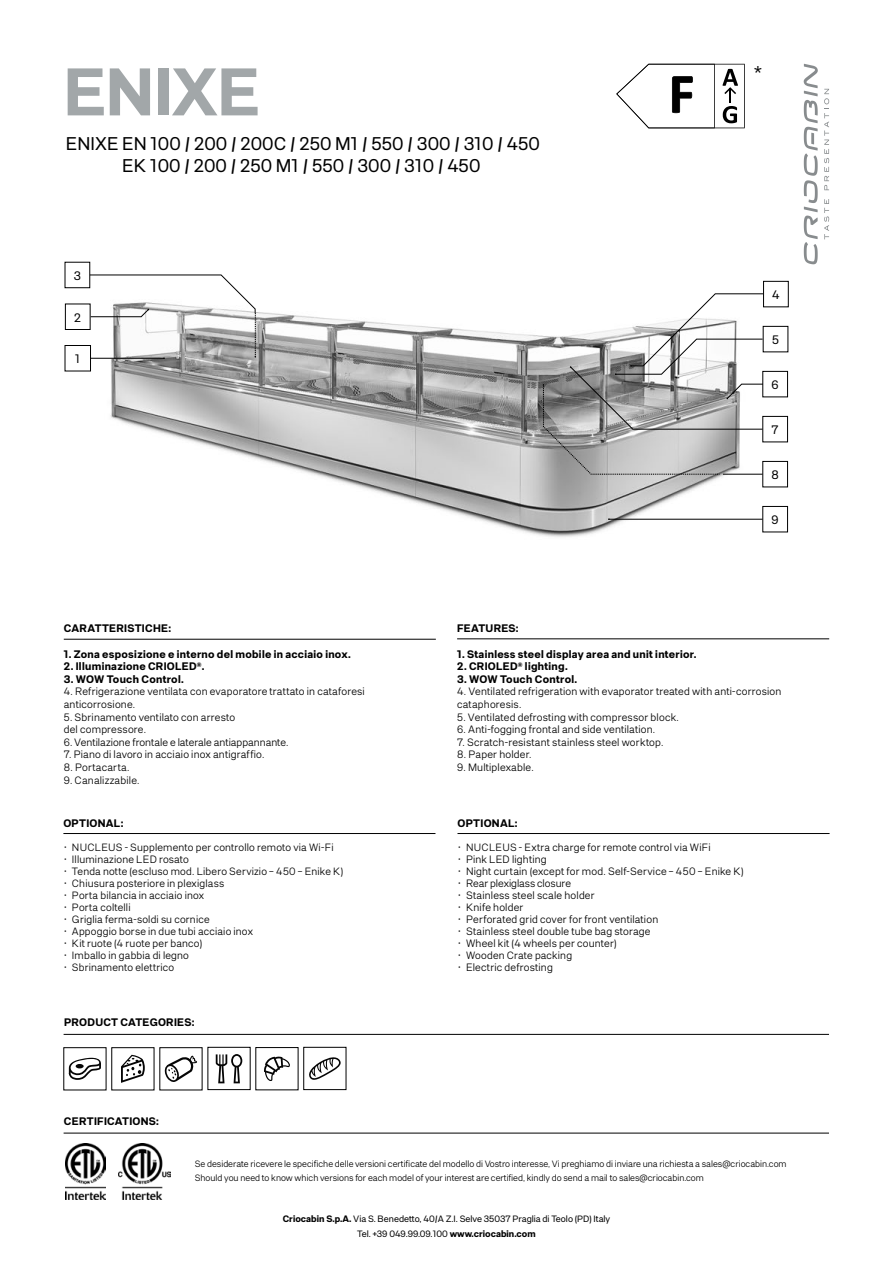
<style>
.page{position:relative;width:893px;height:1263px;background:#fff}
.page>*{position:absolute;margin:0;border:0;box-sizing:border-box;transform-origin:0 0}
.t1{font:600 64.5px "F37 Neuro";color:#a2a7a9}
.t2{font:300 21px "F37 Neuro";color:#000}
.t3{font:18px/21.6px "F37 Neuro";color:#000}
.t4{font:12px "F37 Neuro";color:#000}
.t5{font:300 10.5px/12.6px "F37 Neuro";letter-spacing:.015em;color:#000}
.t6{font:600 10.5px "F37 Neuro";letter-spacing:.025em;color:#000}
.t7{font:300 10.5px "F37 Neuro";letter-spacing:-.005em;color:#000}
.t8{font:300 10.35px "F37 Neuro";letter-spacing:.02em;color:#000}
.t9{font:300 9px/13.5px "F37 Neuro";color:#000}
.t10{font:9px/15px "F37 Neuro";color:#000;text-align:center}
.s1{color:#fff}
.s2{font-size:10.5px}
.s3{font-weight:600}
</style>
<div class="page">
<svg style="left:804px;top:64px;width:14px;height:200px"></svg>
<svg style="left:824px;top:199px;width:5px;height:40px"></svg>
<svg style="left:824px;top:89px;width:5px;height:101px"></svg>
<svg style="left:616px;top:64px;width:129px;height:64px"></svg>
<img style="left:64px;top:261px;width:724px;height:276px">
<div style="left:65px;top:345px;width:26px;height:26px;border:1px solid #000"></div>
<div style="left:65px;top:304px;width:25px;height:26px;border:1px solid #000"></div>
<div style="left:763px;top:416px;width:25px;height:26px;border:1px solid #000"></div>
<div style="left:763px;top:461px;width:25px;height:26px;border:1px solid #000"></div>
<div style="left:763px;top:506px;width:25px;height:26px;border:1px solid #000"></div>
<div style="left:763px;top:371px;width:25px;height:26px;border:1px solid #000"></div>
<div style="left:763px;top:281px;width:25px;height:26px;border:1px solid #000"></div>
<hr style="left:457px;top:639px;width:372px;height:1px;background:#000">
<hr style="left:64px;top:639px;width:372px;height:1px;background:#000">
<hr style="left:63px;top:833px;width:372px;height:1px;background:#000">
<hr style="left:457px;top:833px;width:373px;height:1px;background:#000">
<hr style="left:64px;top:1034px;width:765px;height:1px;background:#000">
<hr style="left:64px;top:1133px;width:765px;height:1px;background:#000">
<div style="left:208px;top:1047px;width:42px;height:43px;border:1px solid #000"></div>
<svg style="left:264px;top:1056px;width:26px;height:25px"></svg>
<svg style="left:216px;top:1054px;width:26px;height:29px"></svg>
<img style="left:66px;top:1144px;width:39px;height:55px">
<img style="left:118px;top:1144px;width:53px;height:55px">
<svg style="left:69px;top:1058px;width:32px;height:22px"></svg>
<svg style="left:121px;top:1055px;width:24px;height:28px"></svg>
<svg style="left:165px;top:1055px;width:32px;height:27px"></svg>
<svg style="left:90px;top:275px;width:166px;height:84px"></svg>
<svg style="left:543px;top:293px;width:220px;height:182px"></svg>
<hr style="left:609px;top:519px;width:154px;height:1px;background:#000">
<div style="left:304px;top:1047px;width:42px;height:43px;border:1px solid #000"></div>
<svg style="left:309px;top:1057px;width:32px;height:23px"></svg>
<h1 class="t1" style="left:64px;top:49px;width:198px">ENIXE</h1>
<h3 class="t3" style="left:66px;top:132px;width:475px">ENIXE EN 100 / 200 / 200C / 250 M1 / 550 / 300 / 310 / 450<br><span class="s1">ENIXE</span> EK 100 / 200 / 250 M1 / 550 / 300 / 310 / 450</h3>
<p class="t4" style="left:74px;top:267px;width:9px">3</p>
<p class="t4" style="left:74px;top:309px;width:8px">2</p>
<p class="t4" style="left:75px;top:351px;width:7px">1</p>
<h2 class="t2" style="left:754px;top:59px;width:9px">*</h2>
<p class="t4" style="left:772px;top:287px;width:9px">4</p>
<p class="t4" style="left:772px;top:332px;width:8px">5</p>
<p class="t4" style="left:772px;top:377px;width:9px">6</p>
<p class="t4" style="left:772px;top:422px;width:9px">7</p>
<p class="t4" style="left:771px;top:467px;width:9px">8</p>
<p class="t4" style="left:772px;top:512px;width:9px">9</p>
<p class="t6" style="left:64px;top:622px;width:109px">CARATTERISTICHE:</p>
<p class="t6" style="left:64px;top:647px;width:288px">1. Zona esposizione e interno del mobile in acciaio inox.</p>
<p class="t6" style="left:64px;top:659px;width:142px">2. Illuminazione CRIOLED<sup>®</sup>.</p>
<p class="t6" style="left:64px;top:672px;width:122px">3. WOW Touch Control.</p>
<p class="t5" style="left:64px;top:685px;width:303px">4. Refrigerazione ventilata con evaporatore trattato in cataforesi anticorrosione.</p>
<p class="t5" style="left:64px;top:710px;width:173px">5. Sbrinamento ventilato con arresto del compressore.</p>
<p class="t5" style="left:64px;top:735px;width:226px">6. Ventilazione frontale e laterale antiappannante.</p>
<p class="t5" style="left:64px;top:748px;width:202px">7. Piano di lavoro in acciaio inox antigraffio.</p>
<p class="t5" style="left:64px;top:761px;width:67px">8. Portacarta.</p>
<p class="t5" style="left:64px;top:773px;width:77px">9. Canalizzabile.</p>
<p class="t6" style="left:63px;top:816px;width:61px">OPTIONAL:</p>
<p class="t8" style="left:63px;top:841px;width:272px">• NUCLEUS - Supplemento per controllo remoto via Wi-Fi</p>
<p class="t8" style="left:63px;top:853px;width:127px">• Illuminazione <span class="s2">LED rosato</span></p>
<p class="t8" style="left:63px;top:865px;width:281px">• Tenda notte (escluso mod. Libero Servizio – 450 – Enike K)</p>
<p class="t8" style="left:63px;top:876px;width:162px">• Chiusura posteriore in plexiglass</p>
<p class="t8" style="left:63px;top:888px;width:142px">• Porta bilancia in acciaio inox</p>
<p class="t8" style="left:63px;top:900px;width:69px">• Porta coltelli</p>
<p class="t8" style="left:63px;top:912px;width:148px">• Griglia ferma-soldi su cornice</p>
<p class="t8" style="left:63px;top:924px;width:191px">• Appoggio borse in due tubi acciaio inox</p>
<p class="t8" style="left:63px;top:936px;width:140px">• Kit ruote (4 ruote per banco)</p>
<p class="t8" style="left:63px;top:948px;width:127px">• Imballo in gabbia di legno</p>
<p class="t8" style="left:63px;top:960px;width:112px">• Sbrinamento elettrico</p>
<p class="t6" style="left:64px;top:1015px;width:132px">PRODUCT CATEGORIES:</p>
<p class="t6" style="left:64px;top:1114px;width:96px">CERTIFICATIONS:</p>
<p class="t6" style="left:457px;top:622px;width:63px">FEATURES:</p>
<p class="t6" style="left:457px;top:647px;width:241px">1. Stainless steel display area and unit interior.</p>
<p class="t6" style="left:457px;top:659px;width:112px">2. CRIOLED<sup>®</sup> lighting.</p>
<p class="t6" style="left:457px;top:672px;width:122px">3. WOW Touch Control.</p>
<p class="t5" style="left:457px;top:685px;width:326px">4. Ventilated refrigeration with evaporator treated with anti-corrosion cataphoresis.</p>
<p class="t5" style="left:457px;top:710px;width:223px">5. Ventilated defrosting with compressor block.</p>
<p class="t5" style="left:457px;top:723px;width:200px">6. Anti-fogging frontal and side ventilation.</p>
<p class="t5" style="left:457px;top:735px;width:208px">7. Scratch-resistant stainless steel worktop.</p>
<p class="t5" style="left:457px;top:748px;width:76px">8. Paper holder.</p>
<p class="t5" style="left:457px;top:761px;width:78px">9. Multiplexable.</p>
<p class="t6" style="left:457px;top:816px;width:61px">OPTIONAL:</p>
<p class="t8" style="left:457px;top:840px;width:255px">• NUCLEUS - Extra charge for remote control via WiFi</p>
<p class="t5" style="left:457px;top:852px;width:91px">• Pink LED lighting</p>
<p class="t5" style="left:457px;top:864px;width:288px">• Night curtain (except for mod. Self-Service – 450 – Enike K)</p>
<p class="t7" style="left:457px;top:876px;width:115px">• Rear plexiglass closure</p>
<p class="t5" style="left:457px;top:888px;width:139px">• Stainless steel scale holder</p>
<p class="t5" style="left:457px;top:900px;width:68px">• Knife holder</p>
<p class="t5" style="left:457px;top:912px;width:202px">• Perforated grid cover for front ventilation</p>
<p class="t5" style="left:457px;top:924px;width:195px">• Stainless steel double tube bag storage</p>
<p class="t5" style="left:457px;top:936px;width:161px">• Wheel kit (4 wheels per counter)</p>
<p class="t8" style="left:457px;top:948px;width:116px">• Wooden Crate packing</p>
<p class="t5" style="left:457px;top:960px;width:97px">• Electric defrosting</p>
<p class="t9" style="left:195px;top:1157px;width:593px">Se desiderate ricevere le specifiche delle versioni certificate del modello di Vostro interesse, Vi preghiamo di inviare una richiesta a sales@criocabin.com<br>Should you need to know which versions for each model of your interest are certified, kindly do send a mail to sales@criocabin.com</p>
<p class="t10" style="left:283px;top:1211px;width:329px"><span class="s3">Criocabin S.p.A.</span> Via S. Benedetto, 40/A Z.I. Selve 35037 Praglia di Teolo (PD) Italy<br>Tel. +39 049.99.09.100 <span class="s3">www.criocabin.com</span></p>
</div>
